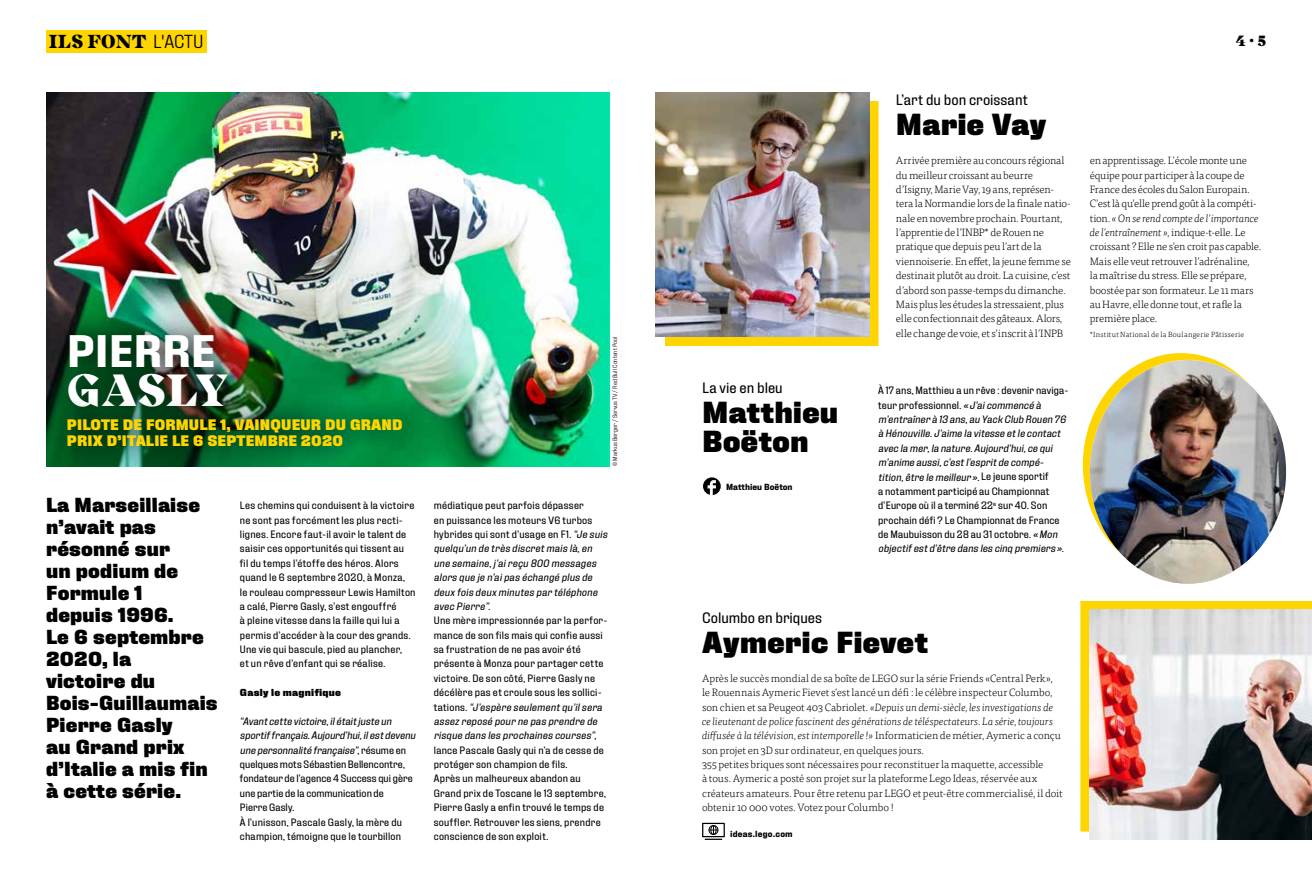
<style>
.page{position:relative;width:1312px;height:886px;background:#fff}
.page>*{position:absolute;margin:0;border:0;box-sizing:border-box;transform-origin:0 0}
.t1{font:700 45px "Fixture";color:#fff}
.t2{font:900 45px "Beirut Display Trial";letter-spacing:.005em;color:#fff}
.t3{font:900 30px/28.8px "Fixture";letter-spacing:-.005em;color:#000}
.t4{font:900 20px/22px "Fixture";color:#000}
.t5{font:900 18.75px "Beirut Display";letter-spacing:.01em;color:#000}
.t6{font:900 15px/16.5px "Fixture";color:#ffd500}
.t7{font:15px "Fixture";letter-spacing:-.005em;color:#000}
.t8{font:900 15px "Beirut Display Trial";color:#000}
.t9{font:300 10.62px/14.4px "Tisa OT";letter-spacing:-.015em;color:#000}
.t10{font:10.62px/14.4px "Fixture";color:#000}
.t11{font:italic 10.62px/14.4px "Fixture";color:#000}
.t12{font:900 10px "Fixture";color:#000}
.t13{font:700 8.75px "Fixture";letter-spacing:.02em;color:#000}
.t14{font:700 8.75px "Fixture";color:#000}
.t15{font:300 7.5px "Tisa OT";letter-spacing:.03em;color:#000}
.t16{font:300 6.25px "Fixture";color:#000}
.s1{font-family:"Fixture";font-weight:300}
.s2{font-style:italic}
.s3{font-style:normal}
</style>
<div class="page">
<div style="left:46px;top:30px;width:161px;height:23px;background:#ffd500"></div>
<img style="left:46px;top:92px;width:563px;height:374px">
<div style="left:664px;top:101px;width:214px;height:244px;background:#ffd500"></div>
<img style="left:656px;top:92px;width:213px;height:245px">
<div style="left:1080px;top:601px;width:231px;height:230px;background:#ffd500"></div>
<img style="left:1089px;top:610px;width:222px;height:230px">
<div style="left:46px;top:312px;width:202px;height:117px;background:#000;opacity:.9"></div>
<div style="left:45px;top:396px;width:379px;height:74px;background:#000;opacity:.9"></div>
<div style="left:702px;top:823px;width:22px;height:14px;border:1px solid #000"></div>
<div style="left:708px;top:825px;width:10px;height:10px;border:1px solid #000;border-radius:50%"></div>
<div style="left:710px;top:825px;width:6px;height:10px;border:1px solid #000;border-radius:50%"></div>
<svg style="left:705px;top:826px;width:16px;height:14px"></svg>
<img style="left:1089px;top:360px;width:196px;height:224px">
<div style="left:703px;top:477px;width:17px;height:18px;background:#000;border-radius:50%"></div>
<svg style="left:707px;top:480px;width:8px;height:15px"></svg>
<h3 class="t5" style="left:49px;top:26px;width:156px">ILS FONT <span class="s1">L'ACTU</span></h3>
<h3 class="t8" style="left:1256px;top:35px;width:10px">5</h3>
<h3 class="t8" style="left:1235px;top:33px;width:19px">4 .</h3>
<h3 class="t7" style="left:895px;top:91px;width:133px">L’art du bon croissant</h3>
<h1 class="t1" style="left:67px;top:323px;width:150px">PIERRE</h1>
<h1 class="t2" style="left:67px;top:372px;width:162px">GASLY</h1>
<h3 class="t6" style="left:67px;top:416px;width:337px">PILOTE DE FORMULE 1, VAINQUEUR DU GRAND<br>PRIX D’ITALIE LE 6 SEPTEMBRE 2020</h3>
<h3 class="t4" style="left:46px;top:494px;width:174px">La Marseillaise n’avait pas résonné sur<br>un podium de<br>Formule 1<br>depuis 1996.<br>Le 6 septembre<br>2020, la<br>victoire du<br>Bois-Guillaumais<br>Pierre Gasly<br>au Grand prix d’Italie a mis fin à cette série.</h3>
<p class="t10" style="left:240px;top:498px;width:177px">Les chemins qui conduisent à la victoire ne sont pas forcément les plus recti&shy;lignes. Encore faut-il avoir le talent de saisir ces opportunités qui tissent au<br>fil du temps l’étoffe des héros. Alors quand le 6 septembre 2020, à Monza,<br>le rouleau compresseur Lewis Hamilton a calé, Pierre Gasly, s’est engouffré<br>à pleine vitesse dans la faille qui lui a permis d’accéder à la cour des grands.<br>Une vie qui bascule, pied au plancher,<br>et un rêve d’enfant qui se réalise.</p>
<p class="t12" style="left:240px;top:686px;width:103px">Gasly le magnifique</p>
<p class="t10" style="left:240px;top:714px;width:179px"><span class="s2">“Avantcette victoire,ilétaitjuste un sportiffrançais.Aujourd’hui,ilestdevenu une personnalité française”</span>, r é s u m e e n quelques mots Sébastien Bellencontre, fondateur de l’agence 4 Success qui gère une partie de la communication de<br>Pierre Gasly.<br>À l’unisson, Pascale Gasly, la mère du champion, témoigne que le tourbillon</p>
<p class="t16" style="left:610px;top:466px;width:131px;rotate:-90deg">© Markus Berger / Servus TV / Red Bull Content Pool</p>
<p class="t11" style="left:433px;top:498px;width:177px"><span class="s3">médiatique peut parfois dépasser<br>en puissance les moteurs V6 turbos hybrides qui sont d’usage en F1.</span> “Je suis quelqu’un de très discretmais là,en une semaine,j ’aireçu 800 messages alors que je n’aipas échangé plus de deux fois deux minutes par téléphone avec Pierre”.</p>
<p class="t10" style="left:433px;top:613px;width:175px">Une mère impressionnée par la perfor&shy;mance de son fils mais qui confie aussi sa frustration de ne pas avoir été présente à Monza pour partager cette victoire. De son côté, Pierre Gasly ne décélère pas et croule sous les sollici&shy;t at i o n s . <span class="s2">“J’espère seulementqu’ilsera assezreposé pour ne pas prendre de risque dans les prochaines courses”</span>, lance Pascale Gasly qui n’a de cesse de protéger son champion de fils.<br>Après un malheureux abandon au Grand prix de Toscane le 13 septembre, Pierre Gasly a enfin trouvé le temps de souffler. Retrouver les siens, prendre conscience de son exploit.</p>
<h2 class="t3" style="left:895px;top:111px;width:152px">Marie Vay</h2>
<h3 class="t7" style="left:702px;top:378px;width:82px">La vie en bleu</h3>
<h2 class="t3" style="left:702px;top:398px;width:138px">Matthieu<br>Boëton</h2>
<p class="t14" style="left:726px;top:481px;width:68px">Matthieu Boëton</p>
<h3 class="t7" style="left:702px;top:608px;width:121px">Columbo en briques</h3>
<p class="t9" style="left:895px;top:153px;width:176px">Arrivée première au concours régional du meilleur croissant au beurre d’Isigny, Marie Vay, 19 ans, représen&shy;tera la Normandie lors de la finale natio&shy;nale en novembre prochain. Pourtant, l’apprentie de l’INBP* de Rouen ne pratique que depuis peu l’art de la viennoiserie. En effet, la jeune femme se destinait plutôt au droit. La cuisine, c’est d’abord son passe-temps du dimanche.<br>Mais plus les études la stressaient, plus elle confectionnait des gâteaux. Alors, elle change de voie, et s’inscrit à l’INPB</p>
<p class="t9" style="left:1089px;top:153px;width:173px">en apprentissage. L’école monte une équipe pour participer à la coupe de France des écoles du Salon Europain.<br>C’est là qu’elle prend goût à la compéti&shy;tion. <span class="s2">« On se rend compte de l’importance de l’entraînement »</span>, indique-t-elle. Le croissant ? Elle ne s’en croit pas capable.<br>Mais elle veut retrouver l’adrénaline,<br>la maîtrise du stress. Elle se prépare, boostée par son formateur. Le 11 mars au Havre, elle donne tout, et rafle la première place.</p>
<p class="t15" style="left:1089px;top:330px;width:156px">*Institut National de la Boulangerie Pâtisserie</p>
<p class="t11" style="left:878px;top:383px;width:192px"><span class="s3">À 17 ans, Matthieu a un rêve : devenir naviga&shy;teur professionnel.</span> «J’aicommencé à m’entraîner à 13 ans,au Yack Club Rouen 76 à Hénouville.J’aime la vitesse etle contact avec la mer,la nature.Aujourd’hui,ce qui m’anime aussi,c’estl’espritde compé&shy;tition,être le meilleur».<span class="s3">L e j e u n e s p o r t i f<br>a notamment participé au Championnat d’Europe où il a terminé 22</span><sup>e</sup> <span class="s3">sur 40. Son prochain défi ? Le Championnat de France de Maubuisson du 28 au 31 octobre.</span> «Mon objectifestd’être dans les cinq premiers».</p>
<h2 class="t3" style="left:702px;top:628px;width:228px">Aymeric Fievet</h2>
<p class="t9" style="left:702px;top:671px;width:362px">Après le succès mondial de sa boîte de LEGO sur la série Friends «Central Perk», le Rouennais Aymeric Fievet s’est lancé un défi : le célèbre inspecteur Columbo, son chien et sa Peugeot 403 Cabriolet. <span class="s2">«Depuis un demi-siècle, les investigations de ce lieutenant de police fascinent des générations de téléspectateurs. La série, toujours diffusée à la télévision, est intemporelle !»</span> Informaticien de métier, Aymeric a conçu son projet en 3D sur ordinateur, en quelques jours.<br>355 petites briques sont nécessaires pour reconstituer la maquette, accessible<br>à tous. Aymeric a posté son projet sur la plateforme Lego Ideas, réservée aux créateurs amateurs. Pour être retenu par LEGO et peut-être commercialisé, il doit obtenir 10 000 votes. Votez pour Columbo !</p>
<p class="t13" style="left:730px;top:828px;width:64px">ideas.lego.com</p>
</div>
